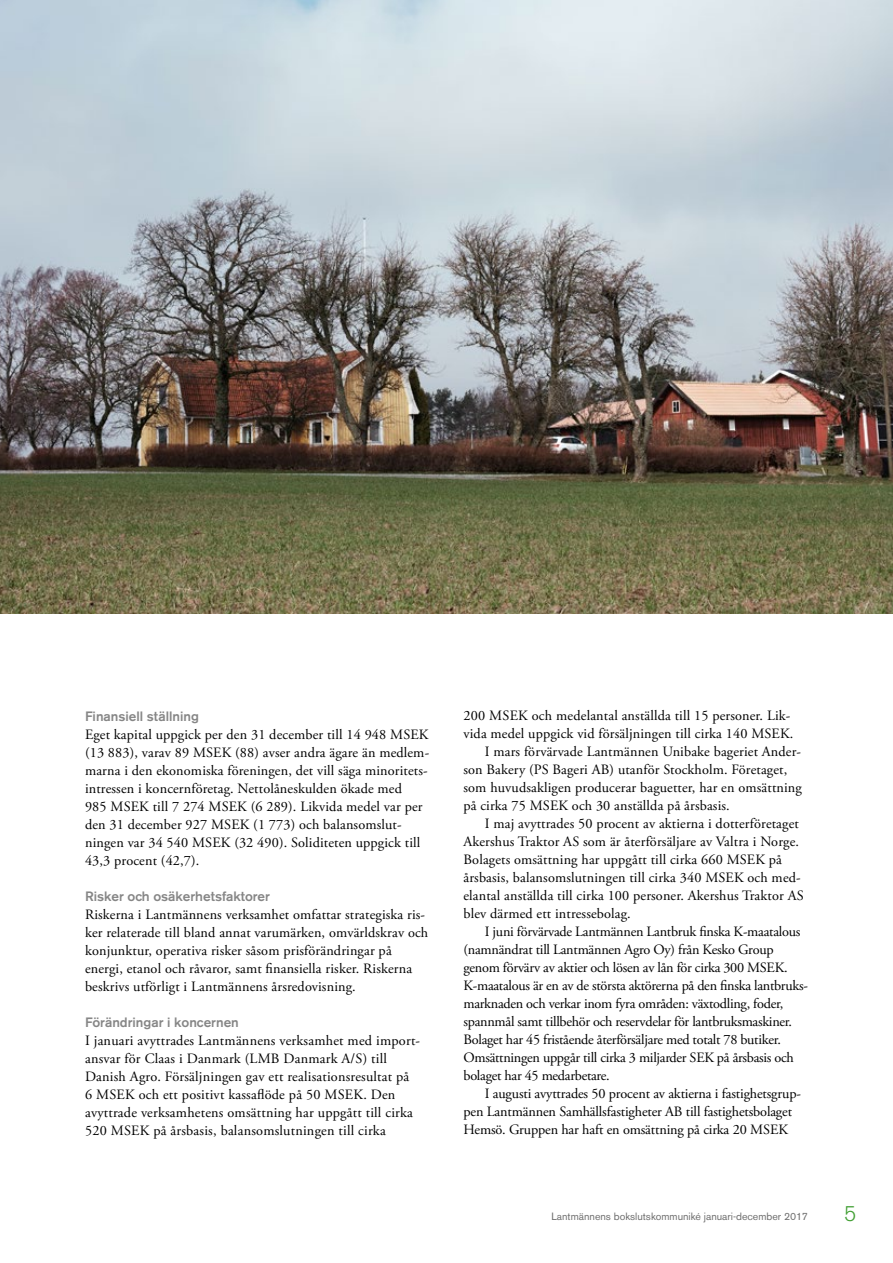
<style>
.page{position:relative;width:893px;height:1263px;background:#fff}
.page>*{position:absolute;margin:0;border:0;box-sizing:border-box;transform-origin:0 0}
.t1{font:300 21px "Akzidenz Grotesk BE";color:#419f33}
.t2{font:14.25px/18px "Adobe Garamond Pro";letter-spacing:.01em;color:#000}
.t3{font:14.25px "Adobe Garamond Pro";letter-spacing:-.02em;color:#000}
.t4{font:14.25px "Adobe Garamond Pro";letter-spacing:-.01em;color:#000}
.t5{font:500 13.5px "Akzidenz Grotesk BE";color:#868686}
.t6{font:10.5px "Akzidenz Grotesk BE";color:#6e6e6e}
</style>
<div class="page">
<img style="left:0;top:0;width:893px;height:614px">
<p class="t5" style="left:85px;top:708px;width:115px">Finansiell ställning</p>
<p class="t2" style="left:85px;top:726px;width:346px">Eget kapital uppgick per den 31 december till 14 948 MSEK (13 883), varav 89 MSEK (88) avser andra ägare än medlem&shy;marna i den ekonomiska föreningen, det vill säga minoritets&shy;intressen i koncernföretag. Nettolåneskulden ökade med<br>985 MSEK till 7 274 MSEK (6 289). Likvida medel var per den 31 december 927 MSEK (1 773) och balansomslut&shy;ningen var 34 540 MSEK (32 490). Soliditeten uppgick till 43,3 procent (42,7).</p>
<p class="t5" style="left:85px;top:888px;width:186px">Risker och osäkerhetsfaktorer</p>
<p class="t2" style="left:85px;top:906px;width:345px">Riskerna i Lantmännens verksamhet omfattar strategiska ris&shy;ker relaterade till bland annat varumärken, omvärldskrav och konjunktur, operativa risker såsom prisförändringar på energi, etanol och råvaror, samt finansiella risker. Riskerna beskrivs utförligt i Lantmännens årsredovisning.</p>
<p class="t5" style="left:85px;top:1014px;width:155px">Förändringar i koncernen</p>
<p class="t2" style="left:85px;top:1032px;width:337px">I januari avyttrades Lantmännens verksamhet med import&shy;ansvar för Claas i Danmark (LMB Danmark A/S) till Danish Agro. Försäljningen gav ett realisationsresultat på<br>6 MSEK och ett positivt kassaflöde på 50 MSEK. Den avyttrade verksamhetens omsättning har uppgått till cirka 520 MSEK på årsbasis, balansomslutningen till cirka</p>
<p class="t2" style="left:463px;top:707px;width:328px">200 MSEK och medelantal anställda till 15 personer. Lik-</p>
<p class="t2" style="left:463px;top:725px;width:331px">vida medel uppgick vid försäljningen till cirka 140 MSEK.</p>
<p class="t2" style="left:485px;top:743px;width:318px">I mars förvärvade Lantmännen Unibake bageriet Ander-</p>
<p class="t2" style="left:463px;top:761px;width:325px">son Bakery (PS Bageri AB) utanför Stockholm. Företaget,</p>
<p class="t2" style="left:463px;top:779px;width:340px">som huvudsakligen producerar baguetter, har en omsättning</p>
<p class="t2" style="left:463px;top:797px;width:268px">på cirka 75 MSEK och 30 anställda på årsbasis.</p>
<p class="t2" style="left:485px;top:815px;width:316px">I maj avyttrades 50 procent av aktierna i dotterföretaget</p>
<p class="t2" style="left:463px;top:833px;width:337px">Akershus Traktor AS som är återförsäljare av Valtra i Norge.</p>
<p class="t2" style="left:463px;top:851px;width:320px">Bolagets omsättning har uppgått till cirka 660 MSEK på</p>
<p class="t2" style="left:463px;top:869px;width:339px">årsbasis, balansomslutningen till cirka 340 MSEK och med-</p>
<p class="t2" style="left:463px;top:887px;width:342px">elantal anställda till cirka 100 personer. Akershus Traktor AS</p>
<p class="t2" style="left:463px;top:905px;width:169px">blev därmed ett intressebolag.</p>
<p class="t3" style="left:485px;top:923px;width:317px">I juni förvärvade Lantmännen Lantbruk finska K-maatalous</p>
<p class="t3" style="left:463px;top:941px;width:312px">(namnändrat till Lantmännen Agro Oy) från Kesko Group</p>
<p class="t3" style="left:463px;top:959px;width:326px">genom förvärv av aktier och lösen av lån för cirka 300 MSEK.</p>
<p class="t3" style="left:463px;top:977px;width:346px">K-maatalous är en av de största aktörerna på den finska lantbruks-</p>
<p class="t3" style="left:463px;top:995px;width:321px">marknaden och verkar inom fyra områden: växtodling, foder,</p>
<p class="t3" style="left:463px;top:1013px;width:330px">spannmål samt tillbehör och reservdelar för lantbruksmaskiner.</p>
<p class="t3" style="left:463px;top:1031px;width:319px">Bolaget har 45 fristående återförsäljare med totalt 78 butiker.</p>
<p class="t3" style="left:463px;top:1049px;width:332px">Omsättningen uppgår till cirka 3 miljarder SEK på årsbasis och</p>
<p class="t3" style="left:463px;top:1067px;width:148px">bolaget har 45 medarbetare.</p>
<p class="t4" style="left:485px;top:1085px;width:318px">I augusti avyttrades 50 procent av aktierna i fastighetsgrup-</p>
<p class="t4" style="left:463px;top:1103px;width:330px">pen Lantmännen Samhällsfastigheter AB till fastighetsbolaget</p>
<p class="t4" style="left:463px;top:1121px;width:326px">Hemsö. Gruppen har haft en omsättning på cirka 20 MSEK</p>
<p class="t6" style="left:551px;top:1210px;width:258px">Lantmännens bokslutskommuniké januari-december 2017</p>
<h1 class="t1" style="left:844px;top:1202px;width:14px">5</h1>
</div>
